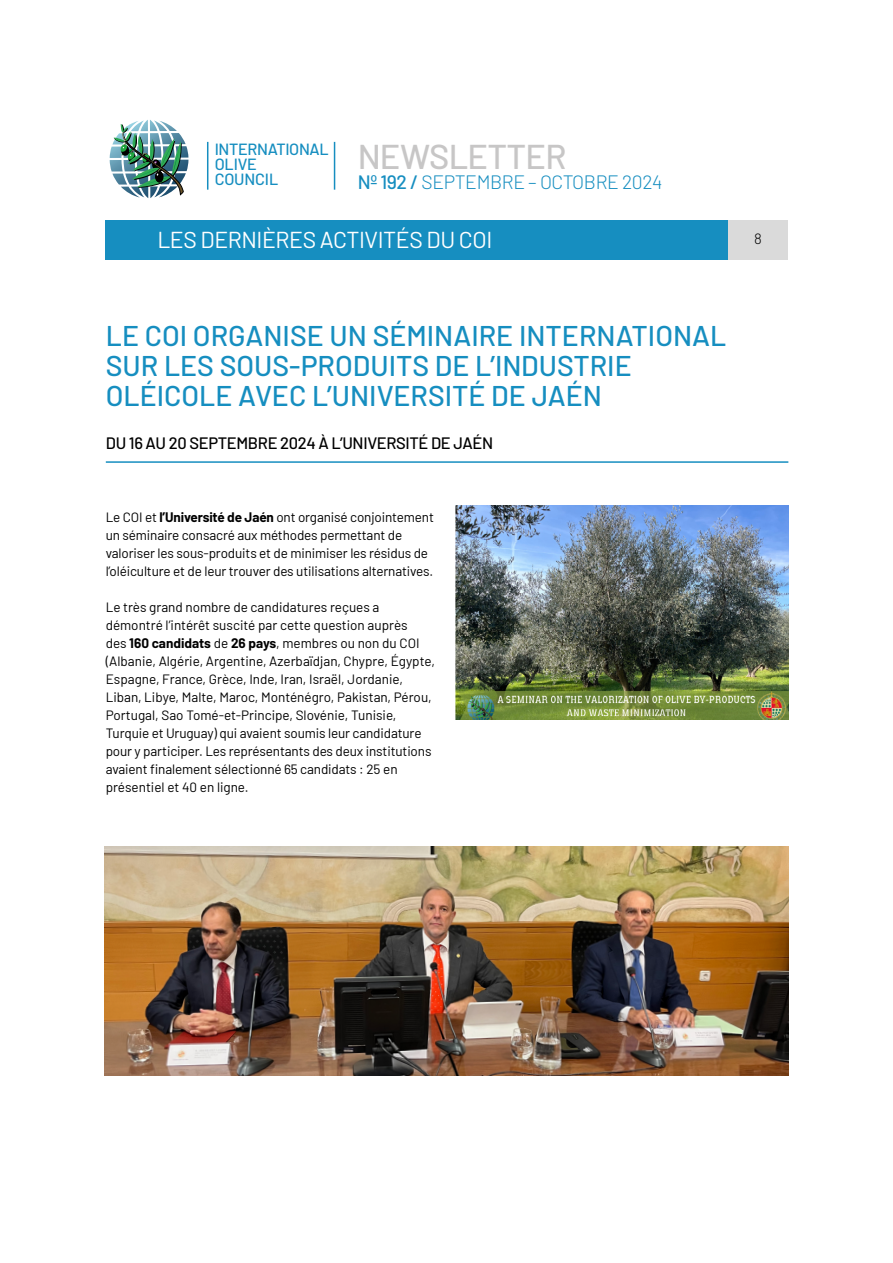
<style>
.page{position:relative;width:893px;height:1263px;background:#fff}
.page>*{position:absolute;margin:0;border:0;box-sizing:border-box;transform-origin:0 0}
.t1{font:500 34.35px "Barlow";letter-spacing:-.02em;color:#c7c6c6}
.t2{font:500 28.5px/29.8px "Barlow";color:#168ec0}
.t3{font:23.1px "Barlow";letter-spacing:-.02em;color:#fff}
.t4{font:300 19.35px "Barlow";letter-spacing:-.02em;color:#168ec0}
.t5{font:500 16.5px "Barlow";letter-spacing:-.02em;color:#000}
.t6{font:500 16.2px/15px "Barlow";letter-spacing:-.02em;color:#168ec0}
.t7{font:300 15px "Barlow";color:#000}
.t8{font:13.5px/18px "Barlow";letter-spacing:-.01em;color:#000}
.s1{font-weight:500}
.s2{font-weight:700}
</style>
<div class="page">
<div style="left:728px;top:220px;width:60px;height:40px;background:#dadada"></div>
<img style="left:110px;top:120px;width:78px;height:78px">
<hr style="left:207px;top:142px;width:1px;height:48px;background:#168ec0">
<hr style="left:334px;top:142px;width:1px;height:48px;background:#168ec0">
<div style="left:105px;top:220px;width:623px;height:40px;background:#168ec0"></div>
<hr style="left:106px;top:461px;width:682px;height:2px;background:#168ec0">
<img style="left:455px;top:505px;width:333px;height:215px">
<img style="left:105px;top:846px;width:683px;height:230px">
<p class="t6" style="left:215px;top:140px;width:116px">INTERNATIONAL<br>OLIVE<br>COUNCIL</p>
<h1 class="t1" style="left:358px;top:132px;width:210px">NEWSLETTER</h1>
<h3 class="t4" style="left:358px;top:168px;width:306px"><span class="s1">Nº 192 /</span> SEPTEMBRE – OCTOBRE 2024</h3>
<h3 class="t3" style="left:157px;top:223px;width:336px">LES DERNIÈRES ACTIVITÉS DU COI</h3>
<p class="t7" style="left:754px;top:228px;width:9px">8</p>
<h2 class="t2" style="left:106px;top:319px;width:622px">LE COI ORGANISE UN SÉMINAIRE INTERNATIONAL<br>SUR LES SOUS-PRODUITS DE L’INDUSTRIE<br>OLÉICOLE AVEC L’UNIVERSITÉ DE JAÉN</h2>
<p class="t5" style="left:106px;top:431px;width:389px">DU 16 AU 20 SEPTEMBRE 2024 À L’UNIVERSITÉ DE JAÉN</p>
<p class="t8" style="left:106px;top:507px;width:330px">Le COI et <span class="s2">l’Université de Jaén</span> ont organisé conjointement un séminaire consacré aux méthodes permettant de valoriser les sous-produits et de minimiser les résidus de l’oléiculture et de leur trouver des utilisations alternatives.</p>
<p class="t8" style="left:106px;top:597px;width:331px">Le très grand nombre de candidatures reçues a démontré l’intérêt suscité par cette question auprès<br>des <span class="s2">160 candidats</span> de <span class="s2">26 pays</span>, membres ou non du COI (Albanie, Algérie, Argentine, Azerbaïdjan, Chypre, Égypte, Espagne, France, Grèce, Inde, Iran, Israël, Jordanie, Liban, Libye, Malte, Maroc, Monténégro, Pakistan, Pérou, Portugal, Sao Tomé-et-Principe, Slovénie, Tunisie, Turquie et Uruguay) qui avaient soumis leur candidature pour y participer. Les représentants des deux institutions avaient finalement sélectionné 65 candidats : 25 en présentiel et 40 en ligne.</p>
</div>
